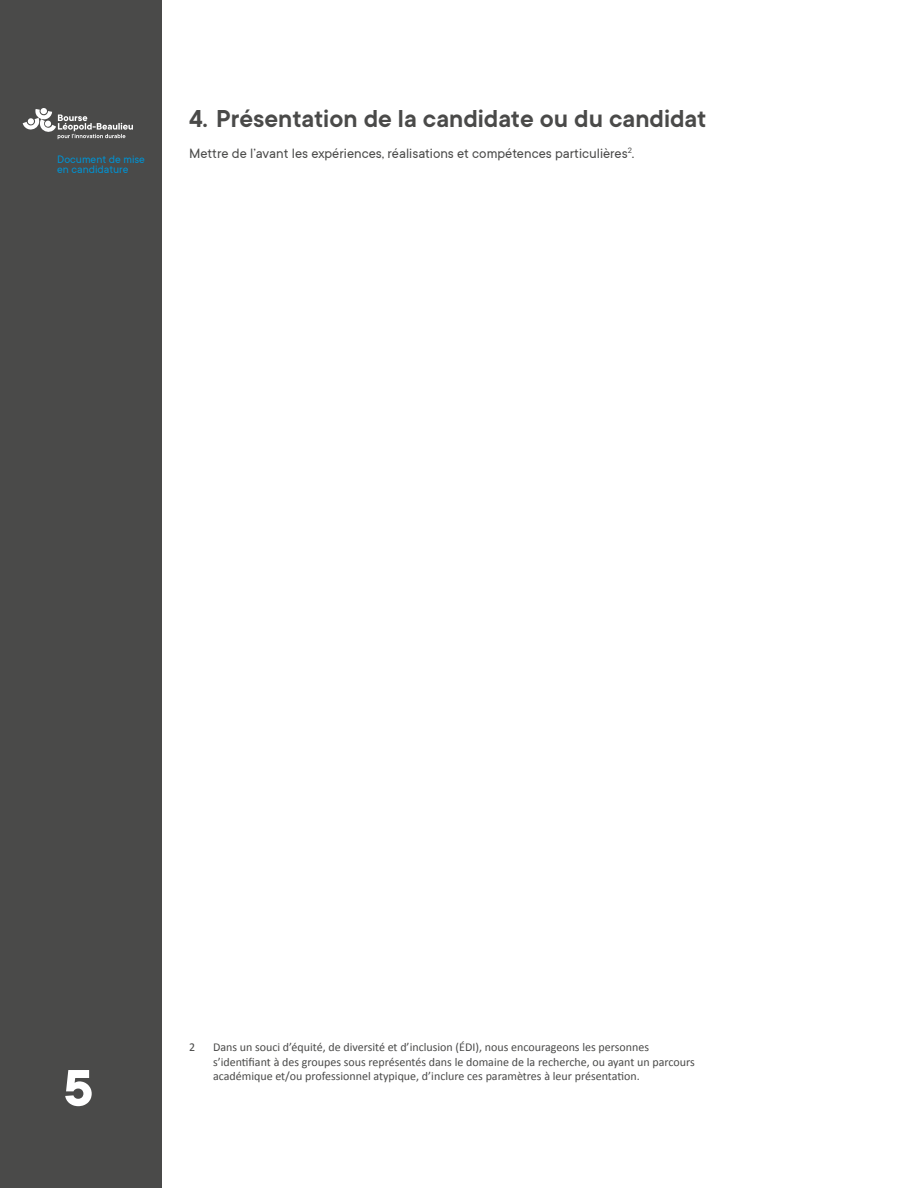
<style>
.page{position:relative;width:918px;height:1188px;background:#fff}
.page>*{position:absolute;margin:0;border:0;box-sizing:border-box;transform-origin:0 0}
.t1{font:700 57px "TT Commons";color:#fff}
.t2{font:600 27px "TT Commons";color:#4a4a49}
.t3{font:15px "TT Commons";color:#4a4a49}
.t4{font:12px/14.4px "Calibri";color:#4a4a49}
.t5{font:12px/10.5px "TT Commons";color:#0092d2}
</style>
<div class="page">
<div style="left:0;top:0;width:162px;height:1188px;background:#4a4a49"></div>
<svg style="left:23px;top:109px;width:110px;height:30px"></svg>
<p class="t5" style="left:57px;top:154px;width:89px">Document de mise en candidature</p>
<h2 class="t2" style="left:189px;top:104px;width:519px">4. Présentation de la candidate ou du candidat</h2>
<p class="t3" style="left:189px;top:146px;width:447px">Mettre de l’avant les expériences, réalisations et compétences particulières<sup>2</sup>.</p>
<h1 class="t1" style="left:63px;top:1057px;width:32px">5</h1>
<p class="t4" style="left:189px;top:1039px;width:8px">2</p>
<p class="t4" style="left:213px;top:1039px;width:483px">Dans un souci d’équité, de diversité et d’inclusion (ÉDI), nous encourageons les personnes s’identifiant à des groupes sous représentés dans le domaine de la recherche, ou ayant un parcours académique et/ou professionnel atypique, d’inclure ces paramètres à leur présentation.</p>
</div>
